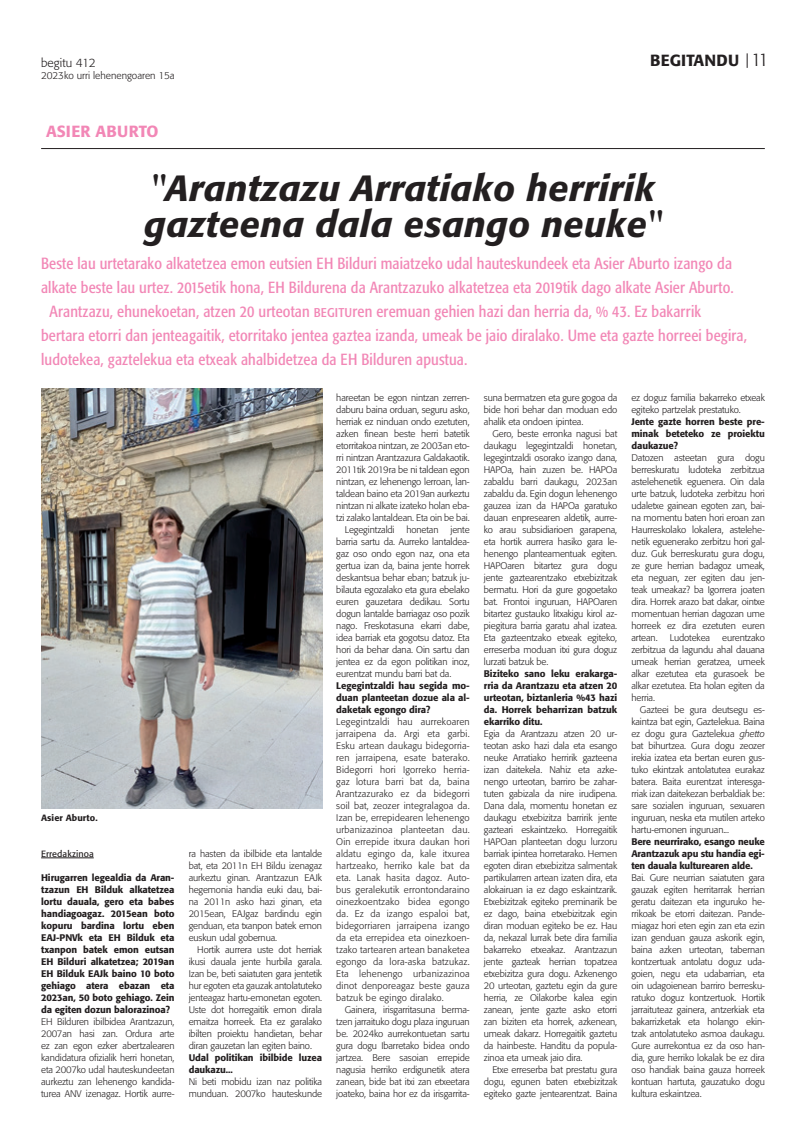
<style>
.page{position:relative;width:806px;height:1146px;background:#fff}
.page>*{position:absolute;margin:0;border:0;box-sizing:border-box;transform-origin:0 0}
.Titularra_16{font:italic 500 36px "Formata";letter-spacing:.01em;color:#231f20}
.Titularra_16-2{font:300 18px "Formata";color:#231f20}
.azken_elkarrizketa_s{font:condensed 16px/24px "Formata";letter-spacing:.01em;color:#f287b6}
.ZerbitzuakTestua{font:500 16px "Formata";letter-spacing:.01em;color:#f287b6}
.Titularra_16-3{font:500 16px "Formata";letter-spacing:.01em;color:#231f20}
.t1{font:300 12px "Formata";color:#231f20}
.t2{font:300 10px "Formata";color:#231f20}
.Testua{font:300 9.5px/12px "Formata";letter-spacing:-.01em;color:#231f20;text-align:justify}
.Testua-2{font:500 9.5px/12px "Formata";letter-spacing:-.01em;color:#231f20;text-align:justify}
.Testua-3{font:500 9px "Formata";letter-spacing:.01em;color:#231f20}
.TItularra_18{font:9px "Formata";letter-spacing:.01em;color:#231f20}
.s1{font-family:"Formata Condensed SC";font-stretch:normal}
.s2{font-style:italic}
</style>
<div class="page">
<svg style="left:746px;top:53px;width:1px;height:15px"></svg>
<hr style="left:41px;top:148px;width:723px;height:1px;background:#231f20">
<img style="left:41px;top:389px;width:281px;height:419px">
<hr style="left:41px;top:857px;width:53px;height:1px;background:#231f20">
<p class="t1" style="left:41px;top:56px;width:56px">begitu 412</p>
<p class="t2" style="left:41px;top:70px;width:135px">2023ko urri lehenengoaren 15a</p>
<p class="Titularra_16-3" style="left:649px;top:50px;width:90px">BEGITANDU</p>
<p class="Titularra_16-2" style="left:750px;top:49px;width:19px">11</p>
<p class="ZerbitzuakTestua" style="left:46px;top:122px;width:114px">ASIER ABURTO</p>
<p class="Titularra_16" style="left:151px;top:166px;width:505px">"Arantzazu Arratiako herririk</p>
<p class="Titularra_16" style="left:144px;top:202px;width:518px">gazteena dala esango neuke"</p>
<p class="azken_elkarrizketa_s" style="left:41px;top:251px;width:693px">Beste lau urtetarako alkatetzea emon eutsien EH Bilduri maiatzeko udal hauteskundeek eta Asier Aburto izango da alkate beste lau urtez. 2015etik hona, EH Bildurena da Arantzazuko alkatetzea eta 2019tik dago alkate Asier Aburto.</p>
<p class="azken_elkarrizketa_s" style="left:41px;top:299px;width:707px;text-indent:9px">Arantzazu, ehunekoetan, atzen 20 urteotan <span class="s1">begitu</span>ren eremuan gehien hazi dan herria da, % 43. Ez bakarrik bertara etorri dan jenteagaitik, etorritako jentea gaztea izanda, umeak be jaio diralako. Ume eta gazte horreei begira, ludotekea, gaztelekua eta etxeak ahalbidetzea da EH Bilduren apustua.</p>
<p class="Testua-3" style="left:41px;top:812px;width:58px">Asier Aburto.</p>
<p class="TItularra_18" style="left:41px;top:848px;width:54px">Erredakzinoa</p>
<p class="Testua-2" style="left:41px;top:871px;width:135px">Hirugarren legealdia da Aran&shy;tzazun EH Bilduk alkatetzea lortu dauala, gero eta babes handiagoagaz. 2015ean boto kopuru bardina lortu eben EAJ-PNVk eta EH Bilduk eta txanpon batek emon eutsan EH Bilduri alkatetzea; 2019an EH Bilduk EAJk baino 10 boto gehiago atera ebazan eta 2023an, 50 boto gehiago. Zein da egiten dozun balorazinoa?</p>
<p class="Testua" style="left:41px;top:1015px;width:135px">EH Bilduren ibilbidea Arantzazun, 2007an hasi zan. Ordura arte ez zan egon ezker abertzalearen kandidatura ofizialik herri honetan, eta 2007ko udal hauteskundeetan aurkeztu zan lehenengo kandida&shy;turea ANV izenagaz. Hortik aurre-</p>
<p class="Testua" style="left:189px;top:847px;width:135px">ra hasten da ibilbide eta lantalde bat, eta 2011n EH Bildu izenagaz aurkeztu ginan. Arantzazun EAJk hegemonia handia euki dau, bai&shy;na 2011n asko hazi ginan, eta 2015ean, EAJgaz bardindu egin genduan, eta txanpon batek emon euskun udal gobernua.</p>
<p class="Testua" style="left:189px;top:943px;width:135px;text-indent:9px">Hortik aurrera uste dot herriak ikusi dauala jente hurbila garala.<br>Izan be, beti saiatuten gara jentetik hur egoten eta gauzak antolatuteko jenteagaz hartu-emonetan egoten.<br>Uste dot horregaitik emon dirala emaitza horreek. Eta ez garalako ibilten proiektu handietan, behar diran gauzetan lan egiten baino.</p>
<p class="Testua-2" style="left:189px;top:1051px;width:135px">Udal politikan ibilbide luzea daukazu...</p>
<p class="Testua" style="left:189px;top:1075px;width:135px">Ni beti mobidu izan naz politika munduan. 2007ko hauteskunde</p>
<p class="Testua" style="left:336px;top:391px;width:135px">hareetan be egon nintzan zerren&shy;daburu baina orduan, seguru asko, herriak ez ninduan ondo ezetuten, azken finean beste herri batetik etorritakoa nintzan, ze 2003an eto&shy;rri nintzan Arantzazura Galdakaotik.<br>2011tik 2019ra be ni taldean egon nintzan, ez lehenengo lerroan, lan&shy;taldean baino eta 2019an aurkeztu nintzan ni alkate izateko holan eba&shy;tzi zalako lantaldean. Eta oin be bai.</p>
<p class="Testua" style="left:336px;top:523px;width:135px;text-indent:9px">Legegintzaldi honetan jente barria sartu da. Aurreko lantaldea&shy;gaz oso ondo egon naz, ona eta gertua izan da, baina jente horrek deskantsua behar eban; batzuk ju&shy;bilauta egozalako eta gura ebelako euren gauzetara dedikau. Sortu dogun lantalde barriagaz oso pozik nago. Freskotasuna ekarri dabe, idea barriak eta gogotsu datoz. Eta hori da behar dana. Oin sartu dan jentea ez da egon politikan inoz, eurentzat mundu barri bat da.</p>
<p class="Testua-2" style="left:336px;top:679px;width:135px">Legegintzaldi hau segida mo&shy;duan planteetan dozue ala al&shy;daketak egongo dira?</p>
<p class="Testua" style="left:336px;top:715px;width:135px">Legegintzaldi hau aurrekoaren jarraipena da. Argi eta garbi.<br>Esku artean daukagu bidegorria&shy;ren jarraipena, esate baterako.<br>Bidegorri hori Igorreko herria&shy;gaz lotura barri bat da, baina Arantzazurako ez da bidegorri soil bat, zeozer integralagoa da.<br>Izan be, errepidearen lehenengo urbanizazinoa planteetan dau.<br>Oin errepide itxura daukan hori aldatu egingo da, kale itxurea hartzeako, herriko kale bat da eta. Lanak hasita dagoz. Auto&shy;bus geralekutik errontondaraino oinezkoentzako bidea egongo da. Ez da izango espaloi bat, bidegorriaren jarraipena izango da eta errepidea eta oinezkoen&shy;tzako tartearen artean banaketea egongo da lora-aska batzukaz.<br>Eta lehenengo urbanizazinoa dinot denporeagaz beste gauza batzuk be egingo diralako.</p>
<p class="Testua" style="left:336px;top:1003px;width:135px;text-indent:9px">Gainera, irisgarritasuna berma&shy;tzen jarraituko dogu plaza inguruan be. 2024ko aurrekontuetan sartu gura dogu Ibarretako bidea ondo jartzea. Bere sasoian errepide nagusia herriko erdigunetik atera zanean, bide bat itxi zan etxeetara joateko, baina hor ez da irisgarrita-</p>
<p class="Testua" style="left:483px;top:391px;width:135px">suna bermatzen eta gure gogoa da bide hori behar dan moduan edo ahalik eta ondoen ipintea.</p>
<p class="Testua" style="left:483px;top:427px;width:135px;text-indent:9px">Gero, beste erronka nagusi bat daukagu legegintzaldi honetan, legegintzaldi osorako izango dana, HAPOa, hain zuzen be. HAPOa zabaldu barri daukagu, 2023an zabaldu da. Egin dogun lehenengo gauzea izan da HAPOa garatuko dauan enpresearen aldetik, aurre&shy;ko arau subsidiarioen garapena, eta hortik aurrera hasiko gara le&shy;henengo planteamentuak egiten.<br>HAPOaren bitartez gura dogu jente gaztearentzako etxebizitzak bermatu. Hori da gure gogoetako bat. Frontoi inguruan, HAPOaren bitartez gustauko litxakigu kirol az&shy;piegitura barria garatu ahal izatea.<br>Eta gazteentzako etxeak egiteko, erreserba moduan itxi gura doguz lurzati batzuk be.</p>
<p class="Testua-2" style="left:483px;top:667px;width:135px">Biziteko sano leku erakarga&shy;rria da Arantzazu eta atzen 20 urteotan, biztanleria %43 hazi da. Horrek beharrizan batzuk ekarriko ditu.</p>
<p class="Testua" style="left:483px;top:727px;width:135px">Egia da Arantzazu atzen 20 ur&shy;teotan asko hazi dala eta esango neuke Arratiako herririk gazteena izan daitekela. Nahiz eta azke&shy;nengo urteotan, barriro be zahar&shy;tuten gabizala da nire irudipena.<br>Dana dala, momentu honetan ez daukagu etxebizitza barririk jente gazteari eskaintzeko. Horregaitik HAPOan planteetan dogu lurzoru barriak ipintea horretarako. Hemen egoten diran etxebizitza salmentak partikularren artean izaten dira, eta alokairuan ia ez dago eskaintzarik.<br>Etxebizitzak egiteko preminarik be ez dago, baina etxebizitzak egin diran moduan egiteko be ez. Hau da, nekazal lurrak bete dira familia bakarreko etxeakaz. Arantzazun jente gazteak herrian topatzea etxebizitza gura dogu. Azkenengo 20 urteotan, gaztetu egin da gure herria, ze Oilakorbe kalea egin zanean, jente gazte asko etorri zan biziten eta horrek, azkenean, umeak dakarz. Horregaitik gaztetu da hainbeste. Handitu da popula&shy;zinoa eta umeak jaio dira.</p>
<p class="Testua" style="left:483px;top:1063px;width:135px;text-indent:9px">Etxe erreserba bat prestatu gura dogu, egunen baten etxebizitzak egiteko gazte jentearentzat. Baina</p>
<p class="Testua" style="left:631px;top:391px;width:135px">ez doguz familia bakarreko etxeak egiteko partzelak prestatuko.</p>
<p class="Testua-2" style="left:631px;top:415px;width:135px">Jente gazte horren beste pre&shy;minak beteteko ze proiektu daukazue?</p>
<p class="Testua" style="left:631px;top:451px;width:135px">Datozen asteetan gura dogu berreskuratu ludoteka zerbitzua astelehenetik eguenera. Oin dala urte batzuk, ludoteka zerbitzu hori udaletxe gainean egoten zan, bai&shy;na momentu baten hori eroan zan Haurreskolako lokalera, astelehe&shy;netik eguenerako zerbitzu hori gal&shy;duz. Guk berreskuratu gura dogu, ze gure herrian badagoz umeak, eta neguan, zer egiten dau jen&shy;teak umeakaz? ba Igorrera joaten dira. Horrek arazo bat dakar, ointxe momentuan herrian dagozan ume horreek ez dira ezetuten euren artean.</p>
<p class="Testua" style="left:669px;top:631px;width:42px">Ludotekea</p>
<p class="Testua" style="left:631px;top:631px;width:135px;text-indent:91px">eurentzako zerbitzua da lagundu ahal dauana umeak herrian geratzea, umeek alkar ezetutea eta gurasoek be alkar ezetutea. Eta holan egiten da herria.</p>
<p class="Testua" style="left:631px;top:703px;width:135px;text-indent:9px">Gazteei be gura deutsegu es&shy;kaintza bat egin, Gaztelekua. Baina ez dogu gura Gaztelekua <span class="s2">ghetto </span>bat bihurtzea. Gura dogu zeozer irekia izatea eta bertan euren gus&shy;tuko ekintzak antolatutea eurakaz batera. Baita eurentzat interesga&shy;rriak izan daitekezan berbaldiak be: sare sozialen inguruan, sexuaren inguruan, neska eta mutilen arteko hartu-emonen inguruan...</p>
<p class="Testua-2" style="left:631px;top:835px;width:135px">Bere neurrirako, esango neuke Arantzazuk apu stu handia egi&shy;ten dauala kulturearen alde.</p>
<p class="Testua" style="left:631px;top:871px;width:135px">Bai. Gure neurrian saiatuten gara gauzak egiten herritarrak herrian geratu daitezan eta inguruko he&shy;rrikoak be etorri daitezan. Pande&shy;miagaz hori eten egin zan eta ezin izan genduan gauza askorik egin, baina azken urteotan, tabernan kontzertuak antolatu doguz uda&shy;goien, negu eta udabarrian, eta oin udagoienean barriro berresku&shy;ratuko doguz kontzertuok. Hortik jarraituteaz gainera, antzerkiak eta bakarrizketak eta holango ekin&shy;tzak antolatuteko asmoa daukagu.<br>Gure aurrekontua ez da oso han&shy;dia, gure herriko lokalak be ez dira oso handiak baina gauza horreek kontuan hartuta, gauzatuko dogu kultura eskaintzea.</p>
</div>
